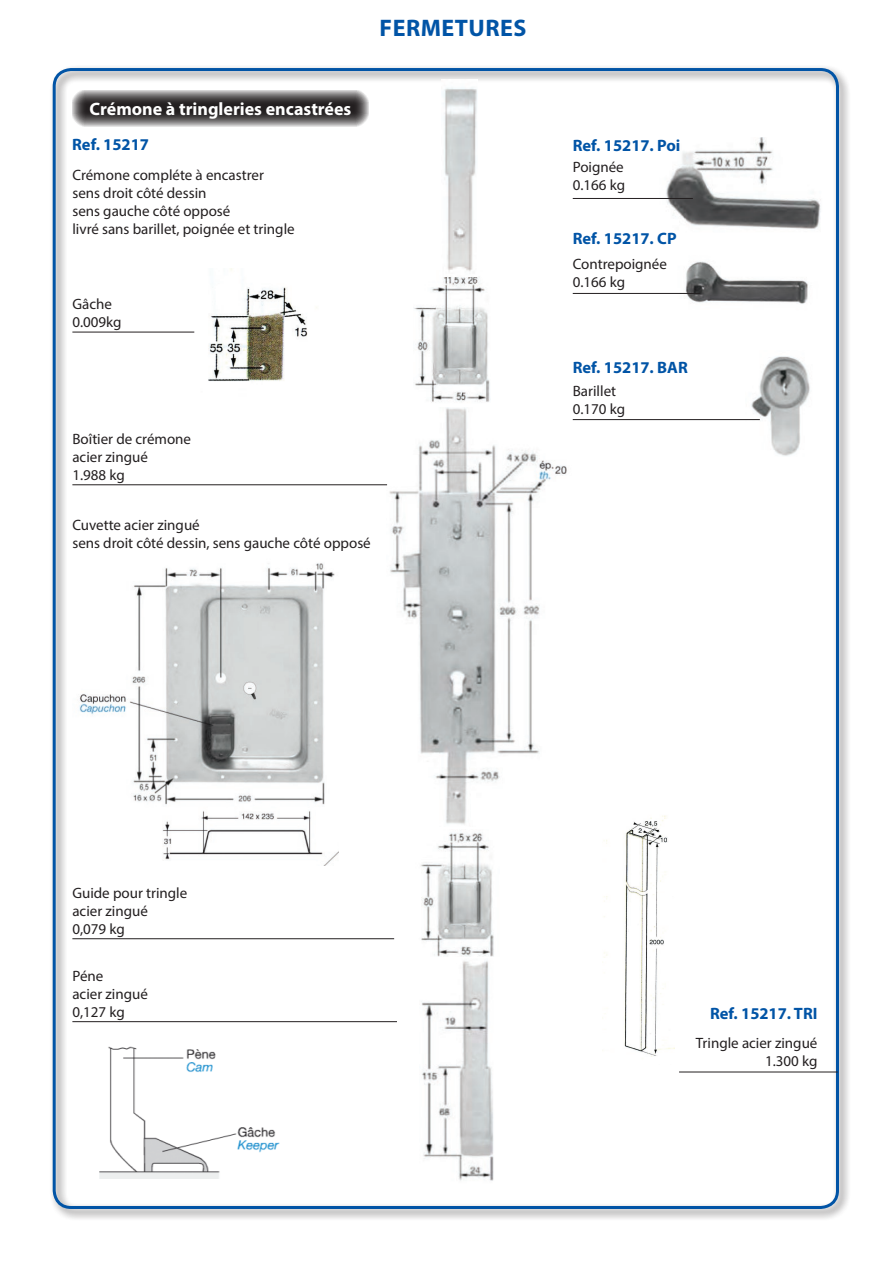
<style>
.page{position:relative;width:893px;height:1263px;background:#fff}
.page>*{position:absolute;margin:0;border:0;box-sizing:border-box;transform-origin:0 0}
.t1{font:700 24px "Myriad Pro";letter-spacing:.02em;color:#0154a6}
.t2{font:700 18px "Myriad Pro";color:#fff}
.t3{font:700 16.5px "Myriad Pro";color:#0154a6}
.t4{font:15px "Myriad Pro";color:#231f20}
</style>
<div class="page">
<div style="left:49px;top:64px;width:802px;height:1157px;background:#231f20;opacity:.75"></div>
<svg style="left:72px;top:90px;width:297px;height:36px;background:#5e5c5c"></svg>
<img style="left:419px;top:959px;width:77px;height:225px">
<img style="left:386px;top:407px;width:187px;height:420px">
<img style="left:746px;top:351px;width:66px;height:106px">
<img style="left:603px;top:807px;width:71px;height:257px">
<img style="left:660px;top:138px;width:165px;height:95px">
<img style="left:667px;top:256px;width:157px;height:59px">
<img style="left:72px;top:555px;width:266px;height:311px">
<img style="left:413px;top:271px;width:77px;height:133px">
<img style="left:441px;top:80px;width:36px;height:196px">
<img style="left:194px;top:269px;width:125px;height:129px">
<img style="left:94px;top:1036px;width:191px;height:143px">
<hr style="left:72px;top:484px;width:315px;height:1px;background:#231f20">
<img style="left:410px;top:829px;width:104px;height:128px">
<hr style="left:72px;top:938px;width:322px;height:1px;background:#231f20">
<hr style="left:72px;top:1021px;width:325px;height:1px;background:#231f20">
<hr style="left:72px;top:332px;width:122px;height:1px;background:#231f20">
<hr style="left:573px;top:419px;width:187px;height:1px;background:#231f20">
<hr style="left:573px;top:293px;width:127px;height:1px;background:#231f20">
<hr style="left:573px;top:198px;width:120px;height:1px;background:#231f20">
<hr style="left:679px;top:1071px;width:159px;height:1px;background:#231f20">
<p class="t2" style="left:90px;top:97px;width:263px">Crémone à tringleries encastrées</p>
<p class="t3" style="left:72px;top:134px;width:78px">Ref. 15217</p>
<p class="t4" style="left:72px;top:166px;width:193px">Crémone compléte à encastrer</p>
<p class="t4" style="left:72px;top:184px;width:136px">sens droit côté dessin</p>
<p class="t4" style="left:72px;top:202px;width:159px">sens gauche côté opposé</p>
<p class="t4" style="left:72px;top:220px;width:224px">livré sans barillet, poignée et tringle</p>
<p class="t4" style="left:72px;top:295px;width:41px">Gâche</p>
<p class="t4" style="left:72px;top:313px;width:51px">0.009kg</p>
<h1 class="t1" style="left:380px;top:12px;width:148px">FERMETURES</h1>
<p class="t4" style="left:72px;top:430px;width:120px">Boîtier de crémone</p>
<p class="t4" style="left:72px;top:448px;width:77px">acier zingué</p>
<p class="t4" style="left:72px;top:466px;width:54px">1.988 kg</p>
<p class="t4" style="left:72px;top:516px;width:129px">Cuvette acier zingué</p>
<p class="t4" style="left:72px;top:534px;width:300px">sens droit côté dessin, sens gauche côté opposé</p>
<p class="t3" style="left:573px;top:134px;width:109px">Ref. 15217. Poi</p>
<p class="t4" style="left:573px;top:158px;width:52px">Poignée</p>
<p class="t4" style="left:573px;top:176px;width:54px">0.166 kg</p>
<p class="t3" style="left:573px;top:228px;width:105px">Ref. 15217. CP</p>
<p class="t4" style="left:573px;top:255px;width:96px">Contrepoignée</p>
<p class="t4" style="left:573px;top:273px;width:54px">0.166 kg</p>
<p class="t3" style="left:573px;top:356px;width:117px">Ref. 15217. BAR</p>
<p class="t4" style="left:573px;top:382px;width:45px">Barillet</p>
<p class="t4" style="left:573px;top:400px;width:54px">0.170 kg</p>
<p class="t4" style="left:72px;top:884px;width:116px">Guide pour tringle</p>
<p class="t4" style="left:72px;top:902px;width:77px">acier zingué</p>
<p class="t4" style="left:72px;top:920px;width:54px">0,079 kg</p>
<p class="t4" style="left:72px;top:966px;width:32px">Péne</p>
<p class="t4" style="left:72px;top:984px;width:77px">acier zingué</p>
<p class="t4" style="left:72px;top:1002px;width:54px">0,127 kg</p>
<p class="t3" style="left:710px;top:1003px;width:109px">Ref. 15217. TRI</p>
<p class="t4" style="left:696px;top:1033px;width:123px">Tringle acier zingué</p>
<p class="t4" style="left:765px;top:1051px;width:54px">1.300 kg</p>
</div>
